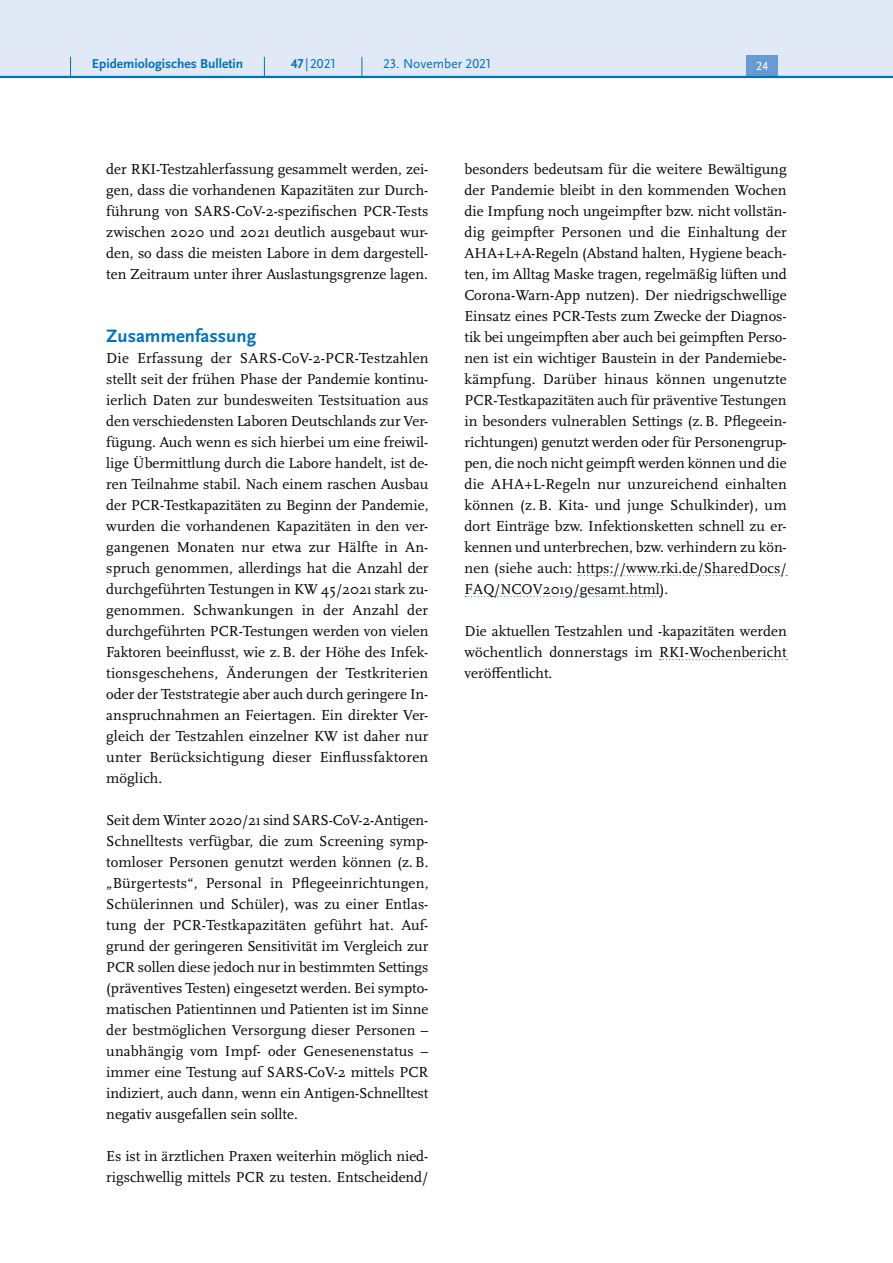
<style>
.page{position:relative;width:893px;height:1263px;background:#fff}
.page>*{position:absolute;margin:0;border:0;box-sizing:border-box;transform-origin:0 0}
.t1{font:700 18.75px "Scala Sans Pro";color:#0072bc}
.P_-_Fließtext{font:15px/21px "Scala Pro";color:#000;text-align:justify}
.t2{font:700 13.5px "Scala Sans Pro";color:#0072bc}
.t3{font:13.5px "Scala Sans Pro";color:#0072bc}
.t4{font:12.45px "Scala Sans Pro";color:#fff}
.s1{font-weight:700}
</style>
<div class="page">
<svg style="left:578px;top:575px;width:209px;height:1px"></svg>
<svg style="left:465px;top:596px;width:195px;height:1px"></svg>
<svg style="left:660px;top:659px;width:127px;height:1px"></svg>
<div style="left:0;top:0;width:893px;height:77px;background:#e1e8f6"></div>
<div style="left:746px;top:55px;width:32px;height:21px;background:#679bd2"></div>
<hr style="left:0;top:76px;width:893px;height:2px;background:#0072bc">
<svg style="left:70px;top:57px;width:1px;height:19px"></svg>
<svg style="left:264px;top:57px;width:1px;height:19px"></svg>
<svg style="left:362px;top:57px;width:1px;height:19px"></svg>
<p class="t2" style="left:92px;top:55px;width:153px">Epidemiologisches Bulletin</p>
<p class="t3" style="left:291px;top:55px;width:46px"><span class="s1">47</span> |2021</p>
<p class="t3" style="left:383px;top:55px;width:109px">23. November 2021</p>
<p class="t4" style="left:756px;top:59px;width:13px">24</p>
<p class="P_-_Fließtext" style="left:106px;top:158px;width:324px">der RKI-Testzahlerfassung gesammelt werden, zei&shy;gen, dass die vorhandenen Kapazitäten zur Durch&shy;führung von SARS-CoV-2-spezifischen PCR-Tests zwischen 2020 und 2021 deutlich ausgebaut wur&shy;den, so dass die meisten Labore in dem dargestell&shy;ten Zeitraum unter ihrer Auslastungsgrenze lagen.</p>
<h3 class="t1" style="left:106px;top:324px;width:151px">Zusammenfassung</h3>
<p class="P_-_Fließtext" style="left:106px;top:347px;width:324px">Die Erfassung der SARS-CoV-2-PCR-Testzahlen stellt seit der frühen Phase der Pandemie kontinu&shy;ierlich Daten zur bundesweiten Testsituation aus den verschiedensten Laboren Deutschlands zur Ver&shy;fügung. Auch wenn es sich hierbei um eine freiwil&shy;lige Übermittlung durch die Labore handelt, ist de&shy;ren Teilnahme stabil. Nach einem raschen Ausbau der PCR-Testkapazitäten zu Beginn der Pandemie, wurden die vorhandenen Kapazitäten in den ver&shy;gangenen Monaten nur etwa zur Hälfte in An&shy;spruch genommen, allerdings hat die Anzahl der durchgeführten Testungen in KW 45/2021 stark zu&shy;genommen. Schwankungen in der Anzahl der durchgeführten PCR-Testungen werden von vielen Faktoren beeinflusst, wie z.B. der Höhe des Infek&shy;tionsgeschehens, Änderungen der Testkriterien oder der Teststrategie aber auch durch geringere In&shy;anspruchnahmen an Feiertagen. Ein direkter Ver&shy;gleich der Testzahlen einzelner KW ist daher nur unter Berücksichtigung dieser Einflussfaktoren möglich.</p>
<p class="P_-_Fließtext" style="left:106px;top:809px;width:324px">Seit dem Winter 2020/21 sind SARS-CoV-2-Antigen-Schnelltests verfügbar, die zum Screening symp&shy;tomloser Personen genutzt werden können (z.B. „Bürgertests“, Personal in Pflegeeinrichtungen, Schülerinnen und Schüler), was zu einer Entlas&shy;tung der PCR-Testkapazitäten geführt hat. Auf&shy;grund der geringeren Sensitivität im Vergleich zur PCR sollen diese jedoch nur in bestimmten Settings (präventives Testen) eingesetzt werden. Bei sympto&shy;matischen Patientinnen und Patienten ist im Sinne der bestmöglichen Versorgung dieser Personen – unabhängig vom Impf- oder Genesenenstatus – immer eine Testung auf SARS-CoV-2 mittels PCR indiziert, auch dann, wenn ein Antigen-Schnelltest negativ ausgefallen sein sollte.</p>
<p class="P_-_Fließtext" style="left:106px;top:1145px;width:324px">Es ist in ärztlichen Praxen weiterhin möglich nied&shy;rigschwellig mittels PCR zu testen. Entscheidend/</p>
<p class="P_-_Fließtext" style="left:465px;top:158px;width:324px">besonders bedeutsam für die weitere Bewältigung der Pandemie bleibt in den kommenden Wochen die Impfung noch ungeimpfter bzw. nicht vollstän&shy;dig geimpfter Personen und die Einhaltung der AHA+L+A-Regeln (Abstand halten, Hygiene beach&shy;ten, im Alltag Maske tragen, regelmäßig lüften und Corona-Warn-App nutzen). Der niedrigschwellige Einsatz eines PCR-Tests zum Zwecke der Diagnos&shy;tik bei ungeimpften aber auch bei geimpften Perso&shy;nen ist ein wichtiger Baustein in der Pandemiebe&shy;kämpfung. Darüber hinaus können ungenutzte PCR-Testkapazitäten auch für präventive Testungen in besonders vulnerablen Settings (z.B. Pflegeein&shy;richtungen) genutzt werden oder für Personengrup&shy;pen, die noch nicht geimpft werden können und die die AHA+L-Regeln nur unzureichend einhalten können (z.B. Kita- und junge Schulkinder), um dort Einträge bzw. Infektionsketten schnell zu er&shy;kennen und unterbrechen, bzw. verhindern zu kön&shy;nen (siehe auch: https://www.rki.de/SharedDocs/ FAQ/NCOV2019/gesamt.html).</p>
<p class="P_-_Fließtext" style="left:465px;top:620px;width:324px">Die aktuellen Testzahlen und -kapazitäten werden wöchentlich donnerstags im RKI-Wochenbericht veröffentlicht.</p>
</div>
